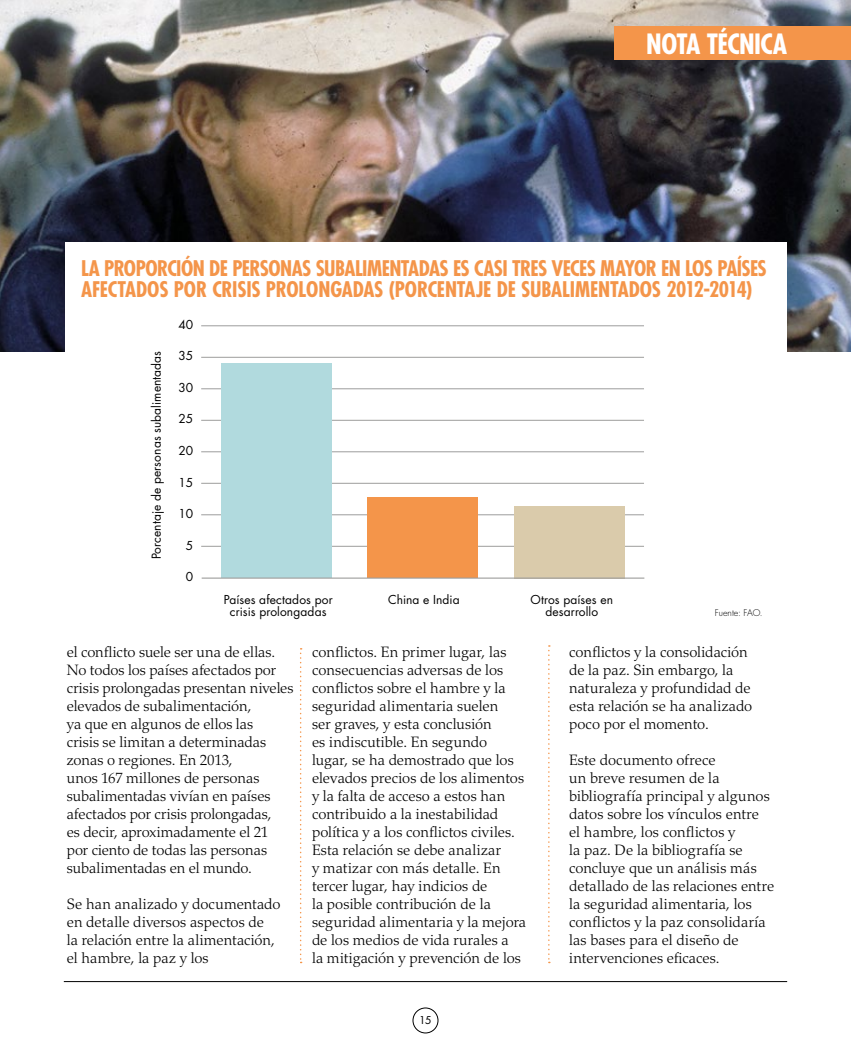
<style>
.page{position:relative;width:851px;height:1063px;background:#fff}
.page>*{position:absolute;margin:0;border:0;box-sizing:border-box;transform-origin:0 0}
.t1{font:700 condensed 27.3px "Futura Std";letter-spacing:-.02em;color:#fff}
.t2{font:700 condensed 21px/21px "Futura Std";letter-spacing:-.025em;color:#f4954a}
.t3{font:300 15px/18px "Palatino LT Std";color:#000}
.t4{font:12px/12px "Futura Std";letter-spacing:.01em;color:#000;text-align:center}
.t5{font:10.5px "Futura Std";color:#000}
.t6{font:300 9px "Futura Std";letter-spacing:-.005em;color:#000}
</style>
<div class="page">
<div style="left:412px;top:1008px;width:26px;height:25px;border:1px solid #000;border-radius:50%"></div>
<hr style="left:64px;top:981px;width:723px;height:1px;background:#000">
<img style="left:0;top:0;width:850px;height:351px">
<svg style="left:300px;top:648px;width:1px;height:315px"></svg>
<svg style="left:548px;top:645px;width:1px;height:318px"></svg>
<div style="left:66px;top:242px;width:721px;height:140px;background:#fff"></div>
<hr style="left:201px;top:326px;width:443px;height:1px;background:#9d9d9c">
<hr style="left:201px;top:357px;width:443px;height:1px;background:#9d9d9c">
<hr style="left:201px;top:389px;width:443px;height:1px;background:#9d9d9c">
<hr style="left:201px;top:420px;width:443px;height:1px;background:#9d9d9c">
<hr style="left:201px;top:452px;width:443px;height:1px;background:#9d9d9c">
<hr style="left:201px;top:483px;width:443px;height:1px;background:#9d9d9c">
<hr style="left:201px;top:515px;width:443px;height:1px;background:#9d9d9c">
<hr style="left:201px;top:546px;width:443px;height:1px;background:#9d9d9c">
<div style="left:367px;top:498px;width:111px;height:80px;background:#f4954a"></div>
<div style="left:514px;top:506px;width:110px;height:72px;background:#dacbab"></div>
<div style="left:221px;top:363px;width:111px;height:215px;background:#b1dade"></div>
<hr style="left:202px;top:578px;width:442px;height:1px;background:#9d9d9c">
<div style="left:614px;top:26px;width:236px;height:33px;background:#f4954a"></div>
<h1 class="t1" style="left:646px;top:27px;width:143px">NOTA TÉCNICA</h1>
<h2 class="t2" style="left:81px;top:258px;width:687px">LA PROPORCIÓN DE PERSONAS SUBALIMENTADAS ES CASI TRES VECES MAYOR EN LOS PAÍSES<br>AFECTADOS POR CRISIS PROLONGADAS (PORCENTAJE DE SUBALIMENTADOS 2012-2014)</h2>
<p class="t4" style="left:150px;top:559px;width:210px;rotate:-90deg">Porcentaje de personas subalimentadas</p>
<p class="t4" style="left:178px;top:319px;width:16px">40</p>
<p class="t4" style="left:178px;top:350px;width:16px">35</p>
<p class="t4" style="left:178px;top:382px;width:16px">30</p>
<p class="t4" style="left:178px;top:413px;width:16px">25</p>
<p class="t4" style="left:178px;top:445px;width:16px">20</p>
<p class="t4" style="left:178px;top:476px;width:16px">15</p>
<p class="t4" style="left:178px;top:508px;width:16px">10</p>
<p class="t4" style="left:186px;top:539px;width:9px">5</p>
<p class="t4" style="left:186px;top:571px;width:9px">0</p>
<p class="t4" style="left:224px;top:594px;width:110px">Países afectados por crisis prolongadas</p>
<p class="t4" style="left:388px;top:594px;width:73px">China e India</p>
<p class="t4" style="left:530px;top:594px;width:84px">Otros países en desarrollo</p>
<p class="t6" style="left:714px;top:607px;width:49px">Fuente: FAO.</p>
<p class="t3" style="left:67px;top:643px;width:228px">el conflicto suele ser una de ellas.<br>No todos los países afectados por crisis prolongadas presentan niveles elevados de subalimentación,<br>ya que en algunos de ellos las<br>crisis se limitan a determinadas zonas o regiones. En 2013,<br>unos 167 millones de personas subalimentadas vivían en países afectados por crisis prolongadas,<br>es decir, aproximadamente el 21 por ciento de todas las personas subalimentadas en el mundo.</p>
<p class="t3" style="left:67px;top:895px;width:215px">Se han analizado y documentado en detalle diversos aspectos de<br>la relación entre la alimentación, el hambre, la paz y los</p>
<p class="t3" style="left:312px;top:643px;width:215px">conflictos. En primer lugar, las consecuencias adversas de los conflictos sobre el hambre y la seguridad alimentaria suelen<br>ser graves, y esta conclusión<br>es indiscutible. En segundo lugar, se ha demostrado que los elevados precios de los alimentos y la falta de acceso a estos han contribuido a la inestabilidad política y a los conflictos civiles.<br>Esta relación se debe analizar<br>y matizar con más detalle. En tercer lugar, hay indicios de<br>la posible contribución de la seguridad alimentaria y la mejora de los medios de vida rurales a<br>la mitigación y prevención de los</p>
<p class="t5" style="left:419px;top:1014px;width:14px">15</p>
<p class="t3" style="left:569px;top:643px;width:185px">conflictos y la consolidación de la paz. Sin embargo, la naturaleza y profundidad de esta relación se ha analizado poco por el momento.</p>
<p class="t3" style="left:569px;top:751px;width:207px">Este documento ofrece<br>un breve resumen de la bibliografía principal y algunos datos sobre los vínculos entre<br>el hambre, los conflictos y<br>la paz. De la bibliografía se concluye que un análisis más detallado de las relaciones entre la seguridad alimentaria, los conflictos y la paz consolidaría las bases para el diseño de intervenciones eficaces.</p>
</div>
